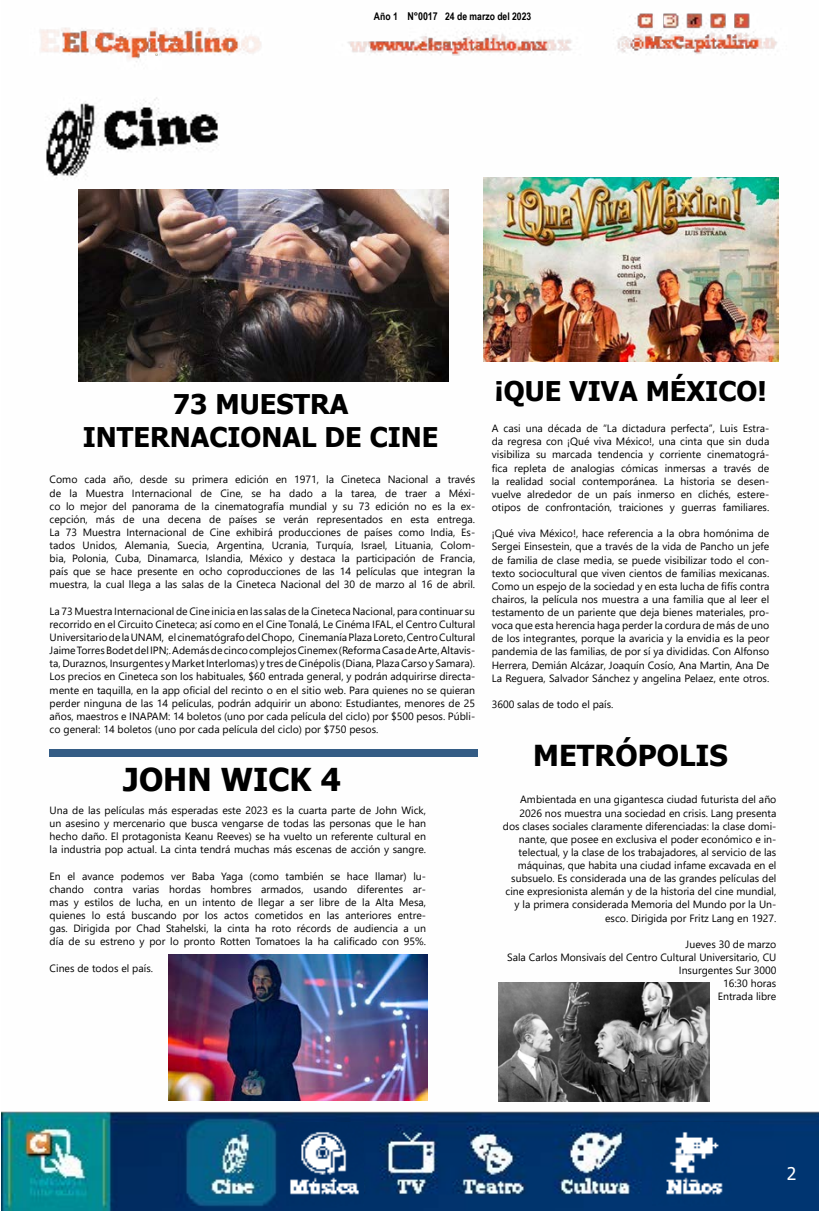
<style>
.page{position:relative;width:819px;height:1211px;background:#fff}
.page>*{position:absolute;margin:0;border:0;box-sizing:border-box;transform-origin:0 0}
.t1{font:700 31.5px "Tahoma";color:#000}
.t2{font:700 28.88px "Tahoma";color:#000}
.t3{font:700 27.12px/32.4px "Tahoma";color:#000;text-align:center}
.t4{font:17.5px "Tahoma";color:#fff}
.t5{font:10.5px/13.1px "Segoe UI";color:#000;text-align:justify}
.t6{font:700 10.5px "Arial Narrow";color:#000}
.s1{font-size:10.76px}
</style>
<div class="page">
<img style="left:1px;top:13px;width:818px;height:1197px">
<div style="left:50px;top:749px;width:428px;height:7px;background:#345c85"></div>
<img style="left:653px;top:1122px;width:77px;height:83px">
<img style="left:286px;top:1122px;width:77px;height:83px">
<img style="left:79px;top:189px;width:370px;height:192px">
<img style="left:483px;top:177px;width:295px;height:184px">
<img style="left:168px;top:954px;width:259px;height:146px">
<img style="left:498px;top:982px;width:211px;height:119px">
<p class="t6" style="left:374px;top:9px;width:159px">Año 1 <span class="s1">N°0017</span> 24 de marzo del 2023</p>
<h3 class="t3" style="left:83px;top:389px;width:357px">73 MUESTRA<br>INTERNACIONAL DE CINE</h3>
<p class="t5" style="left:50px;top:472px;width:427px">Como cada año, desde su primera edición en 1971, la Cineteca Nacional a través de la Muestra Internacional de Cine, se ha dado a la tarea, de traer a Méxi&shy;co lo mejor del panorama de la cinematografía mundial y su 73 edición no es la ex&shy;cepción, más de una decena de países se verán representados en esta entrega.<br>La 73 Muestra Internacional de Cine exhibirá producciones de países como India, Es&shy;tados Unidos, Alemania, Suecia, Argentina, Ucrania, Turquía, Israel, Lituania, Colom&shy;bia, Polonia, Cuba, Dinamarca, Islandia, México y destaca la participación de Francia, país que se hace presente en ocho coproducciones de las 14 películas que integran la muestra, la cual llega a las salas de la Cineteca Nacional del 30 de marzo al 16 de abril.</p>
<p class="t5" style="left:50px;top:603px;width:427px">La 73 Muestra Internacional de Cine inicia en las salas de la Cineteca Nacional, para continuar su recorrido en el Circuito Cineteca; así como en el Cine Tonalá, Le Cinéma IFAL, el Centro Cultural Universitario de la UNAM, el cinematógrafo del Chopo, Cinemanía Plaza Loreto, Centro Cultural Jaime Torres Bodet del IPN;. Además de cinco complejos Cinemex (Reforma Casa de Arte, Altavis&shy;ta, Duraznos, Insurgentes y Market Interlomas) y tres de Cinépolis (Diana, Plaza Carso y Samara).<br>Los precios en Cineteca son los habituales, $60 entrada general, y podrán adquirirse directa&shy;mente en taquilla, en la app oficial del recinto o en el sitio web. Para quienes no se quieran perder ninguna de las 14 películas, podrán adquirir un abono: Estudiantes, menores de 25 años, maestros e INAPAM: 14 boletos (uno por cada película del ciclo) por $500 pesos. Públi&shy;co general: 14 boletos (uno por cada película del ciclo) por $750 pesos.</p>
<h1 class="t1" style="left:123px;top:757px;width:219px">JOHN WICK 4</h1>
<p class="t5" style="left:50px;top:802px;width:378px">Una de las películas más esperadas este 2023 es la cuarta parte de John Wick, un asesino y mercenario que busca vengarse de todas las personas que le han hecho daño. El protagonista Keanu Reeves) se ha vuelto un referente cultural en la industria pop actual. La cinta tendrá muchas más escenas de acción y sangre.</p>
<p class="t5" style="left:50px;top:868px;width:378px">En el avance podemos ver Baba Yaga (como también se hace llamar) lu&shy;chando contra varias hordas hombres armados, usando diferentes ar&shy;mas y estilos de lucha, en un intento de llegar a ser libre de la Alta Mesa, quienes lo está buscando por los actos cometidos en las anteriores entre&shy;gas. Dirigida por Chad Stahelski, la cinta ha roto récords de audiencia a un día de su estreno y por lo pronto Rotten Tomatoes la ha calificado con 95%.</p>
<p class="t5" style="left:50px;top:960px;width:105px">Cines de todos el país.</p>
<h3 class="t3" style="left:494px;top:375px;width:273px">¡QUE VIVA MÉXICO!</h3>
<p class="t5" style="left:491px;top:421px;width:279px">A casi una década de “La dictadura perfecta”, Luis Estra&shy;da regresa con ¡Qué viva México!, una cinta que sin duda visibiliza su marcada tendencia y corriente cinematográ&shy;fica repleta de analogias cómicas inmersas a través de la realidad social contemporánea. La historia se desen&shy;vuelve alrededor de un país inmerso en clichés, estere&shy;otipos de confrontación, traiciones y guerras familiares.</p>
<p class="t5" style="left:491px;top:526px;width:279px">¡Qué viva México!, hace referencia a la obra homónima de Sergei Einsestein, que a través de la vida de Pancho un jefe de familia de clase media, se puede visibilizar todo el con&shy;texto sociocultural que viven cientos de familias mexicanas.<br>Como un espejo de la sociedad y en esta lucha de fifís contra chairos, la película nos muestra a una familia que al leer el testamento de un pariente que deja bienes materiales, pro&shy;voca que esta herencia haga perder la cordura de más de uno de los integrantes, porque la avaricia y la envidia es la peor pandemia de las familias, de por sí ya divididas. Con Alfonso Herrera, Demián Alcázar, Joaquín Cosío, Ana Martin, Ana De La Reguera, Salvador Sánchez y angelina Pelaez, ente otros.</p>
<p class="t5" style="left:491px;top:696px;width:123px">3600 salas de todo el país.</p>
<h2 class="t2" style="left:533px;top:735px;width:196px">METRÓPOLIS</h2>
<p class="t5" style="left:503px;top:792px;width:275px;text-align:right">Ambientada en una gigantesca ciudad futurista del año 2026 nos muestra una sociedad en crisis. Lang presenta dos clases sociales claramente diferenciadas: la clase domi&shy;nante, que posee en exclusiva el poder económico e in&shy;telectual, y la clase de los trabajadores, al servicio de las máquinas, que habita una ciudad infame excavada en el subsuelo. Es considerada una de las grandes películas del cine expresionista alemán y de la historia del cine mundial, y la primera considerada Memoria del Mundo por la Un&shy;esco. Dirigida por Fritz Lang en 1927.</p>
<p class="t5" style="left:507px;top:936px;width:271px;text-align:right">Jueves 30 de marzo<br>Sala Carlos Monsivaís del Centro Cultural Universitario, CU<br>Insurgentes Sur 3000<br>16:30 horas<br>Entrada libre</p>
<h3 class="t4" style="left:786px;top:1161px;width:11px">2</h3>
</div>
